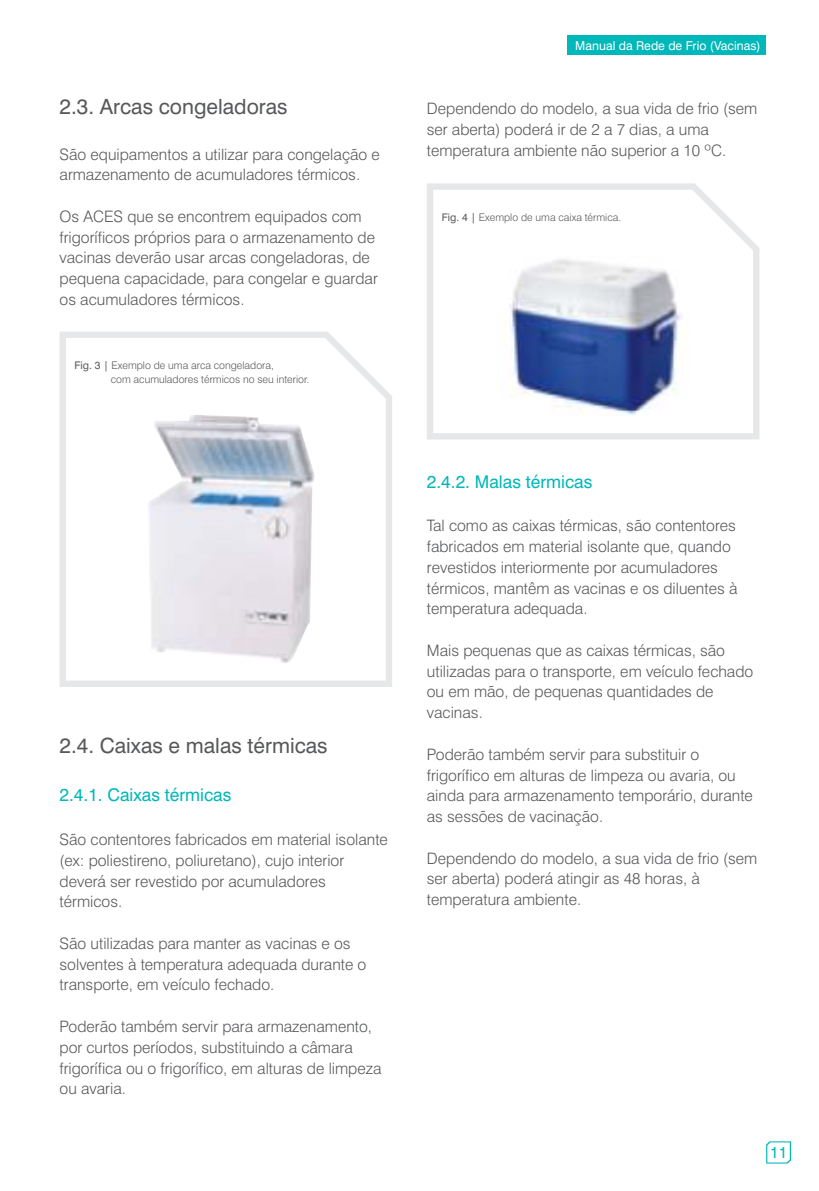
<style>
.page{position:relative;width:819px;height:1191px;background:#fff}
.page>*{position:absolute;margin:0;border:0;box-sizing:border-box;transform-origin:0 0}
.t1{font:21px "Swiss 721 BT";color:#57585a}
.t2{font:17.5px "Swiss 721 BT";color:#00b7b9}
.t3{font:300 15.75px/20.8px "Swiss 721 BT";color:#57585a}
.t4{font:15.75px "Swiss 721 BT";color:#00b7b9}
.t5{font:12.25px "Swiss 721 BT";color:#fff}
.t6{font:300 10.5px/13.8px "Swiss 721 BT";color:#57585a}
.s1{font-weight:400}
</style>
<div class="page">
<svg style="left:766px;top:1141px;width:25px;height:22px"></svg>
<div style="left:567px;top:35px;width:199px;height:20px;background:#00b7b9"></div>
<svg style="left:60px;top:331px;width:332px;height:356px"></svg>
<img style="left:148px;top:414px;width:167px;height:251px">
<svg style="left:427px;top:183px;width:332px;height:256px"></svg>
<img style="left:497px;top:257px;width:192px;height:159px">
<h1 class="t1" style="left:60px;top:98px;width:230px">2.3. Arcas congeladoras</h1>
<p class="t3" style="left:60px;top:145px;width:322px">São equipamentos a utilizar para congelação e armazenamento de acumuladores térmicos.</p>
<p class="t3" style="left:60px;top:207px;width:320px">Os ACES que se encontrem equipados com frigoríficos próprios para o armazenamento de vacinas deverão usar arcas congeladoras, de pequena capacidade, para congelar e guardar os acumuladores térmicos.</p>
<p class="t6" style="left:111px;top:359px;width:200px;text-indent:-36px"><span class="s1">Fig. 3 |</span> Exemplo de uma arca congeladora,<br>com acumuladores térmicos no seu interior.</p>
<h1 class="t1" style="left:60px;top:737px;width:269px">2.4. Caixas e malas térmicas</h1>
<p class="t2" style="left:60px;top:788px;width:173px">2.4.1. Caixas térmicas</p>
<p class="t3" style="left:60px;top:830px;width:330px">São contentores fabricados em material isolante (ex: poliestireno, poliuretano), cujo interior deverá ser revestido por acumuladores térmicos.</p>
<p class="t3" style="left:60px;top:934px;width:308px">São utilizadas para manter as vacinas e os solventes à temperatura adequada durante o transporte, em veículo fechado.</p>
<p class="t3" style="left:60px;top:1017px;width:323px">Poderão também servir para armazenamento, por curtos períodos, substituindo a câmara frigorífica ou o frigorífico, em alturas de limpeza ou avaria.</p>
<p class="t5" style="left:575px;top:40px;width:187px">Manual da Rede de Frio (Vacinas)</p>
<p class="t3" style="left:427px;top:100px;width:332px">Dependendo do modelo, a sua vida de frio (sem ser aberta) poderá ir de 2 a 7 dias, a uma temperatura ambiente não superior a 10 ºC.</p>
<p class="t6" style="left:441px;top:211px;width:181px"><span class="s1">Fig. 4 |</span> Exemplo de uma caixa térmica.</p>
<p class="t2" style="left:427px;top:474px;width:167px">2.4.2. Malas térmicas</p>
<p class="t3" style="left:427px;top:517px;width:312px">Tal como as caixas térmicas, são contentores fabricados em material isolante que, quando revestidos interiormente por acumuladores térmicos, mantêm as vacinas e os diluentes à temperatura adequada.</p>
<p class="t3" style="left:427px;top:641px;width:328px">Mais pequenas que as caixas térmicas, são utilizadas para o transporte, em veículo fechado ou em mão, de pequenas quantidades de vacinas.</p>
<p class="t3" style="left:427px;top:745px;width:327px">Poderão também servir para substituir o frigorífico em alturas de limpeza ou avaria, ou ainda para armazenamento temporário, durante as sessões de vacinação.</p>
<p class="t3" style="left:427px;top:849px;width:332px">Dependendo do modelo, a sua vida de frio (sem ser aberta) poderá atingir as 48 horas, à temperatura ambiente.</p>
<p class="t4" style="left:770px;top:1146px;width:19px">11</p>
</div>
